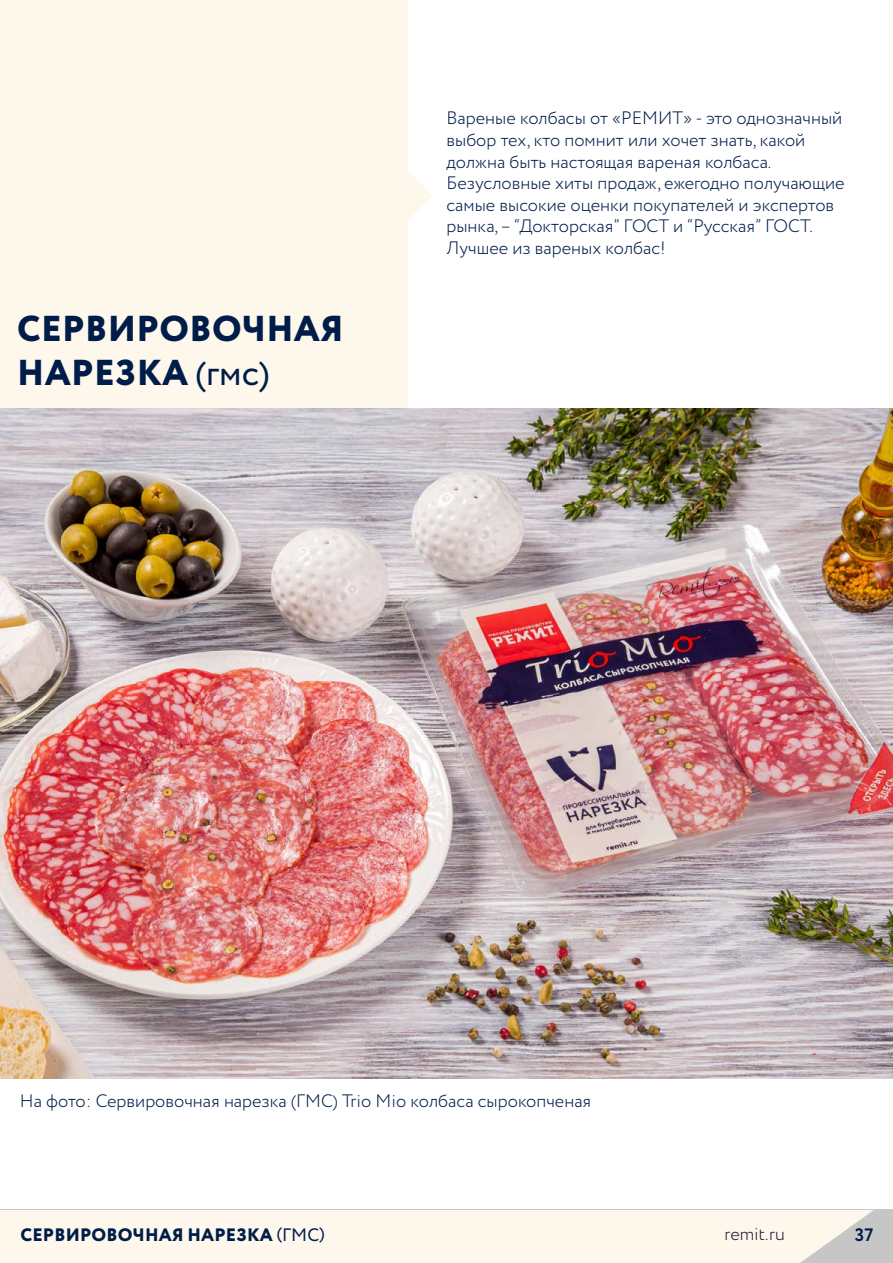
<style>
.page{position:relative;width:893px;height:1263px;background:#fff}
.page>*{position:absolute;margin:0;border:0;box-sizing:border-box;transform-origin:0 0}
.t1{font:800 36px/43.2px "Circe";letter-spacing:.01em;color:#001d4a}
.t2{font:300 18px/21.6px "Circe";color:#001d4a}
.t3{font:800 18px "Circe";letter-spacing:.01em;color:#001d4a}
.t4{font:300 18px "Circe";color:#1d1b34}
.t5{font:700 18px "Circe";color:#001d4a}
.s1{font-weight:400}
</style>
<div class="page">
<div style="left:0;top:0;width:433px;height:408px;background:#fdf8eb"></div>
<img style="left:0;top:408px;width:893px;height:670px">
<div style="left:1px;top:1210px;width:892px;height:53px;background:#c6c6c6"></div>
<div style="left:0;top:1210px;width:874px;height:53px;background:#fdf8eb"></div>
<h1 class="t1" style="left:17px;top:310px;width:328px">СЕРВИРОВОЧНАЯ<br>НАРЕЗКА <span class="s1">(гмс)</span></h1>
<p class="t2" style="left:446px;top:108px;width:400px">Вареные колбасы от «РЕМИТ» - это однозначный выбор тех, кто помнит или хочет знать, какой должна быть настоящая вареная колбаса.<br>Безусловные хиты продаж, ежегодно получающие самые высокие оценки покупателей и экспертов рынка, – “Докторская” ГОСТ и “Русская” ГОСТ.<br>Лучшее из вареных колбас!</p>
<p class="t2" style="left:20px;top:1090px;width:573px">На фото: Сервировочная нарезка (ГМС) Trio Mio колбаса сырокопченая</p>
<p class="t3" style="left:20px;top:1222px;width:306px">СЕРВИРОВОЧНАЯ НАРЕЗКА <span class="s1">(ГМС)</span></p>
<p class="t4" style="left:724px;top:1222px;width:62px">remit.ru</p>
<p class="t5" style="left:855px;top:1223px;width:20px">37</p>
</div>
